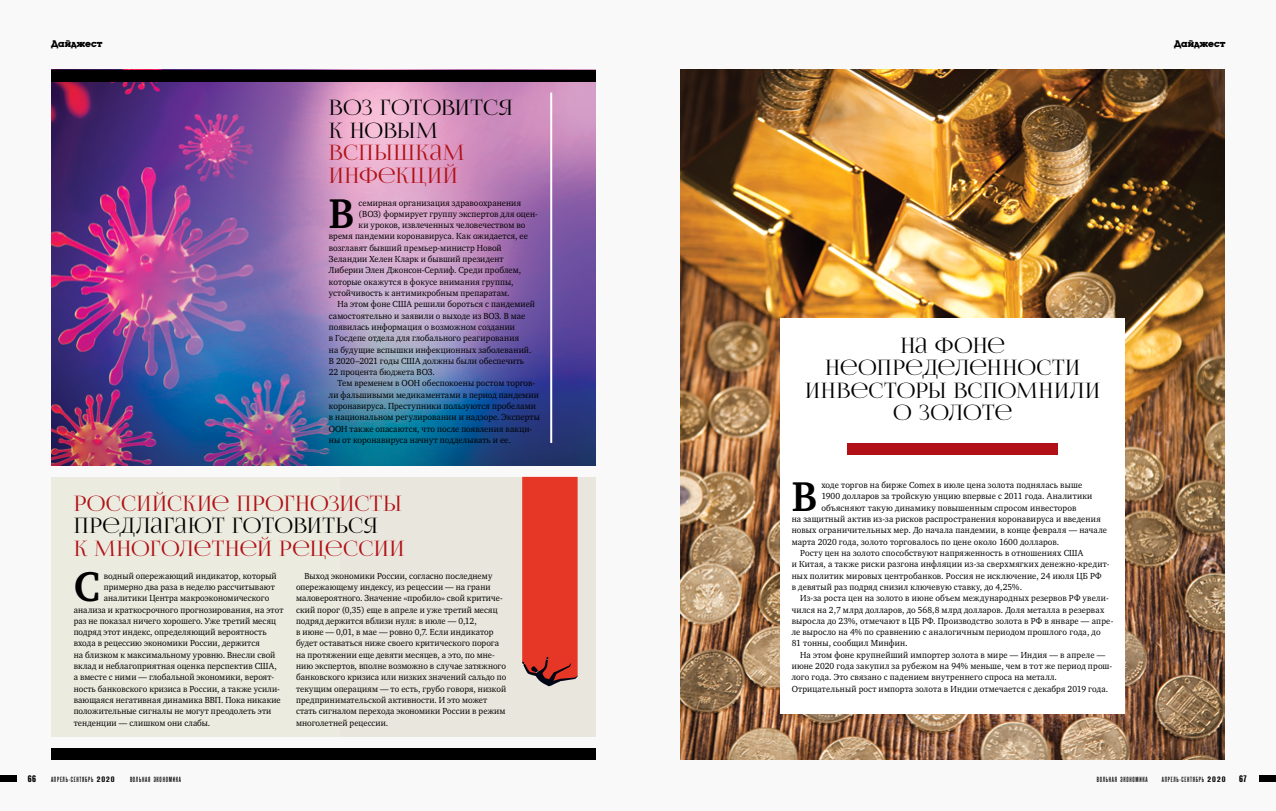
<style>
.page{position:relative;width:1276px;height:811px;background:#f9f9f9}
.page>*{position:absolute;margin:0;border:0;box-sizing:border-box;transform-origin:0 0}
.t1{font:700 42.7px "Charter C";color:#000;scale:.95 1}
.t2{font:21.2px/22.6px "Lighthaus";letter-spacing:.01em;color:#000}
.t3{font:21.2px/22.6px "Lighthaus";letter-spacing:.015em;color:#b11116}
.t4{font:700 10px "Luga";color:#000}
.t5{font:700 9.5px "Reforma Grotesk";color:#000}
.t6{font:9px/11.3px "Charter C";letter-spacing:.015em;color:#000;scale:.95 1}
.t7{font:500 7.5px "Reforma Grotesk";letter-spacing:.1em;color:#000}
.s1{font-family:"Reforma Grotesk Demi";font-weight:400;font-size:7.9px}
</style>
<div class="page">
<img style="left:680px;top:70px;width:545px;height:689px">
<img style="left:51px;top:81px;width:544px;height:384px">
<hr style="left:550px;top:93px;width:2px;height:350px;background:#fff">
<div style="left:780px;top:318px;width:345px;height:396px;background:#fff"></div>
<div style="left:847px;top:443px;width:211px;height:11px;background:#b11116"></div>
<div style="left:51px;top:748px;width:544px;height:11px;background:#000"></div>
<div style="left:51px;top:70px;width:544px;height:11px;background:#000"></div>
<div style="left:51px;top:477px;width:544px;height:260px;background:#ebebdf"></div>
<div style="left:340px;top:477px;width:255px;height:260px;background:#e9e7dd"></div>
<svg style="left:522px;top:477px;width:56px;height:209px;background:#df3b2b"></svg>
<div style="left:0;top:775px;width:17px;height:7px;background:#000"></div>
<div style="left:1259px;top:775px;width:17px;height:7px;background:#000"></div>
<p class="t4" style="left:51px;top:39px;width:53px">Дайджест</p>
<p class="t4" style="left:1174px;top:39px;width:53px">Дайджест</p>
<h2 class="t2" style="left:329px;top:96px;width:186px">ВОЗ готовится к новым</h2>
<h2 class="t3" style="left:329px;top:142px;width:137px">вспышкам инфекций</h2>
<h1 class="t1" style="left:329px;top:190px;width:28px">В</h1>
<p class="t6" style="left:358px;top:197px;width:173px">семирная организация здравоохранения</p>
<p class="t6" style="left:358px;top:208px;width:190px">(ВОЗ) формирует группу экспертов для оцен-</p>
<p class="t6" style="left:358px;top:219px;width:177px">ки уроков, извлеченных человечеством во</p>
<p class="t6" style="left:329px;top:231px;width:211px">время пандемии коронавируса. Как ожидается, ее</p>
<p class="t6" style="left:329px;top:242px;width:183px">возглавят бывший премьер-министр Новой</p>
<p class="t6" style="left:329px;top:253px;width:185px">Зеландии Хелен Кларк и бывший президент</p>
<p class="t6" style="left:329px;top:265px;width:204px">Либерии Элен Джонсон-Серлиф. Среди проблем,</p>
<p class="t6" style="left:329px;top:276px;width:196px">которые окажутся в фокусе внимания группы,</p>
<p class="t6" style="left:329px;top:287px;width:192px">устойчивость к антимикробным препаратам.</p>
<p class="t6" style="left:337px;top:299px;width:210px">На этом фоне США решили бороться с пандемией</p>
<p class="t6" style="left:329px;top:310px;width:208px">самостоятельно и заявили о выходе из ВОЗ. В мае</p>
<p class="t6" style="left:329px;top:321px;width:197px">появилась информация о возможном создании</p>
<p class="t6" style="left:329px;top:333px;width:202px">в Госдепе отдела для глобального реагирования</p>
<p class="t6" style="left:329px;top:344px;width:215px">на будущие вспышки инфекционных заболеваний.</p>
<p class="t6" style="left:329px;top:355px;width:207px">В 2020–2021 годы США должны были обеспечить</p>
<p class="t6" style="left:329px;top:366px;width:113px">22 процента бюджета ВОЗ.</p>
<p class="t6" style="left:337px;top:378px;width:210px">Тем временем в ООН обеспокоены ростом торгов-</p>
<p class="t6" style="left:329px;top:389px;width:222px">ли фальшивыми медикаментами в период пандемии</p>
<p class="t6" style="left:329px;top:400px;width:219px">коронавируса. Преступники пользуются пробелами</p>
<p class="t6" style="left:329px;top:412px;width:223px">в национальном регулировании и надзоре. Эксперты</p>
<p class="t6" style="left:329px;top:423px;width:215px">ООН также опасаются, что после появления вакци-</p>
<p class="t6" style="left:329px;top:434px;width:193px">ны от коронавируса начнут подделывать и ее.</p>
<h2 class="t3" style="left:74px;top:492px;width:329px">Российские прогнозисты</h2>
<h2 class="t2" style="left:74px;top:514px;width:306px">предлагают готовиться</h2>
<h2 class="t3" style="left:74px;top:537px;width:332px">к многолетней рецессии</h2>
<h1 class="t1" style="left:74px;top:563px;width:29px">С</h1>
<p class="t6" style="left:104px;top:570px;width:184px">водный опережающий индикатор, который</p>
<p class="t6" style="left:296px;top:570px;width:223px;text-indent:9px">Выход экономики России, согласно последнему опережающему индексу, из рецессии — на грани маловероятного. Значение «пробило» свой критиче&shy;ский порог (0,35) еще в апреле и уже третий месяц подряд держится вблизи нуля: в июле — 0,12,<br>в июне — 0,01, в мае — ровно 0,7. Если индикатор будет оставаться ниже своего критического порога на протяжении еще девяти месяцев, а это, по мне&shy;нию экспертов, вполне возможно в случае затяжного банковского кризиса или низких значений сальдо по текущим операциям — то есть, грубо говоря, низкой предпринимательской активности. И это может стать сигналом перехода экономики России в режим многолетней рецессии.</p>
<p class="t6" style="left:104px;top:581px;width:182px">примерно два раза в неделю рассчитывают</p>
<p class="t6" style="left:104px;top:592px;width:176px">аналитики Центра макроэкономического</p>
<p class="t6" style="left:74px;top:604px;width:222px">анализа и краткосрочного прогнозирования, на этот</p>
<p class="t6" style="left:74px;top:615px;width:214px">раз не показал ничего хорошего. Уже третий месяц</p>
<p class="t6" style="left:74px;top:626px;width:205px">подряд этот индекс, определяющий вероятность</p>
<p class="t6" style="left:74px;top:638px;width:197px">входа в рецессию экономики России, держится</p>
<p class="t6" style="left:74px;top:649px;width:214px">на близком к максимальному уровню. Внесли свой</p>
<p class="t6" style="left:74px;top:660px;width:215px">вклад и неблагоприятная оценка перспектив США,</p>
<p class="t6" style="left:74px;top:672px;width:213px">а вместе с ними — глобальной экономики, вероят-</p>
<p class="t6" style="left:74px;top:683px;width:218px">ность банковского кризиса в России, а также усили-</p>
<p class="t6" style="left:74px;top:694px;width:219px">вающаяся негативная динамика ВВП. Пока никакие</p>
<p class="t6" style="left:74px;top:705px;width:210px">положительные сигналы не могут преодолеть эти</p>
<p class="t6" style="left:74px;top:717px;width:145px">тенденции — слишком они слабы.</p>
<h2 class="t2" style="left:805px;top:334px;width:296px;text-align:center">На фоне неопределенности инвесторы вспомнили о золоте</h2>
<h1 class="t1" style="left:791px;top:473px;width:28px">В</h1>
<p class="t6" style="left:821px;top:479px;width:276px">ходе торгов на бирже Comex в июле цена золота поднялась выше</p>
<p class="t6" style="left:821px;top:491px;width:287px">1900 долларов за тройскую унцию впервые с 2011 года. Аналитики</p>
<p class="t6" style="left:821px;top:502px;width:270px">объясняют такую динамику повышенным спросом инвесторов</p>
<p class="t6" style="left:791px;top:513px;width:327px">на защитный актив из-за рисков распространения коронавируса и введения</p>
<p class="t6" style="left:791px;top:525px;width:333px">новых ограничительных мер. До начала пандемии, в конце февраля — начале</p>
<p class="t6" style="left:791px;top:536px;width:283px">марта 2020 года, золото торговалось по цене около 1600 долларов.</p>
<p class="t6" style="left:800px;top:547px;width:300px">Росту цен на золото способствуют напряженность в отношениях США</p>
<p class="t6" style="left:791px;top:559px;width:336px">и Китая, а также риски разгона инфляции из-за сверхмягких денежно-кредит-</p>
<p class="t6" style="left:791px;top:570px;width:328px">ных политик мировых центробанков. Россия не исключение, 24 июля ЦБ РФ</p>
<p class="t6" style="left:791px;top:581px;width:244px">в девятый раз подряд снизил ключевую ставку, до 4,25%.</p>
<p class="t6" style="left:800px;top:592px;width:326px">Из-за роста цен на золото в июне объем международных резервов РФ увели-</p>
<p class="t6" style="left:791px;top:604px;width:331px">чился на 2,7 млрд долларов, до 568,8 млрд долларов. Доля металла в резервах</p>
<p class="t6" style="left:791px;top:615px;width:340px">выросла до 23%, отмечают в ЦБ РФ. Производство золота в РФ в январе — апре-</p>
<p class="t6" style="left:791px;top:626px;width:327px">ле выросло на 4% по сравнению с аналогичным периодом прошлого года, до</p>
<p class="t6" style="left:791px;top:638px;width:123px">81 тонны, сообщил Минфин.</p>
<p class="t6" style="left:800px;top:649px;width:323px">На этом фоне крупнейший импортер золота в мире — Индия — в апреле —</p>
<p class="t6" style="left:791px;top:660px;width:339px">июне 2020 года закупил за рубежом на 94% меньше, чем в тот же период прош-</p>
<p class="t6" style="left:791px;top:672px;width:281px">лого года. Это связано с падением внутреннего спроса на металл.</p>
<p class="t6" style="left:791px;top:683px;width:335px">Отрицательный рост импорта золота в Индии отмечается с декабря 2019 года.</p>
<p class="t5" style="left:28px;top:773px;width:10px">66</p>
<p class="t7" style="left:51px;top:775px;width:65px">АПРЕЛЬ-СЕНТЯБРЬ <span class="s1">2020</span></p>
<p class="t7" style="left:130px;top:775px;width:52px">ВОЛЬНАЯ ЭКОНОМИКА</p>
<p class="t7" style="left:1096px;top:775px;width:52px">ВОЛЬНАЯ ЭКОНОМИКА</p>
<p class="t7" style="left:1161px;top:775px;width:65px">АПРЕЛЬ-СЕНТЯБРЬ <span class="s1">2020</span></p>
<p class="t5" style="left:1239px;top:773px;width:9px">67</p>
</div>
